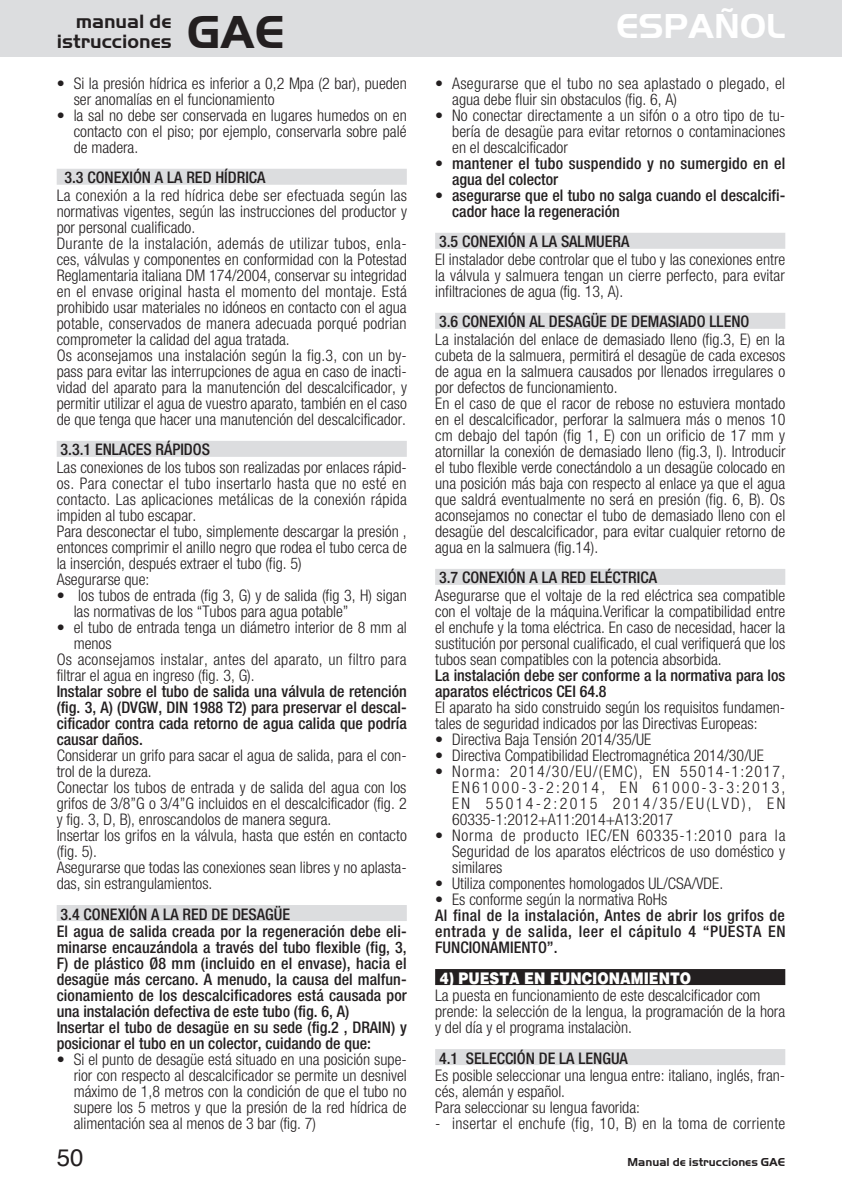
<style>
.page{position:relative;width:842px;height:1191px;background:#fff}
.page>*{position:absolute;margin:0;border:0;box-sizing:border-box;transform-origin:0 0}
.Normale{font:700 48px "Handel Got D";color:#231f20}
.Normale-2{font:700 36px "Handel Got D";color:#fff}
.Normale-3{font:24px "Helvetica";color:#231f20}
.Normale-4{font:700 20px/20px "Handel Got D";color:#231f20;text-align:right}
.text{font:300 condensed 16px/16px "Helvetica Neue LT Std";color:#231f20;text-align:justify}
.filetto15{font:500 condensed 16px/16px "Helvetica Neue LT Std";color:#231f20}
.text_rientri{font:300 condensed 16px/16px "Helvetica Neue LT Std";color:#231f20;text-align:justify}
.text-2{font:300 condensed 16px/16px "Helvetica Neue LT Std";letter-spacing:.02em;color:#231f20}
.text_rientri-2{font:300 condensed 16px "Helvetica Neue LT Std";letter-spacing:.02em;color:#231f20}
.filetto100{font:900 16px "Helvetica LT Std";color:#fff;scale:.85 1}
.Normale-5{font:700 12px "Handel Got D";color:#231f20}
.s1{font-weight:300}
</style>
<div class="page">
<div style="left:0;top:0;width:842px;height:57px;background:#dcdddf"></div>
<div style="left:57px;top:169px;width:350px;height:16px;background:#dcdddf"></div>
<div style="left:57px;top:441px;width:350px;height:16px;background:#dcdddf"></div>
<div style="left:57px;top:905px;width:350px;height:16px;background:#dcdddf"></div>
<div style="left:435px;top:233px;width:350px;height:16px;background:#dcdddf"></div>
<div style="left:435px;top:313px;width:350px;height:16px;background:#dcdddf"></div>
<div style="left:435px;top:569px;width:350px;height:16px;background:#dcdddf"></div>
<div style="left:435px;top:969px;width:350px;height:16px;background:#231f20"></div>
<div style="left:435px;top:1049px;width:350px;height:16px;background:#dcdddf"></div>
<p class="Normale-4" style="left:57px;top:11px;width:117px">manual de istrucciones</p>
<p class="Normale" style="left:187px;top:4px;width:99px">GAE</p>
<p class="text" style="left:74px;top:75px;width:335px;text-indent:-17px">• Si la presión hídrica es inferior a 0,2 Mpa (2 bar), pueden ser anomalías en el funcionamiento</p>
<p class="text" style="left:74px;top:107px;width:335px;text-indent:-17px">• la sal no debe ser conservada en lugares humedos on en contacto con el piso; por ejemplo, conservarla sobre palé de madera.</p>
<p class="filetto15" style="left:64px;top:169px;width:203px">3.3 CONEXIÓN A LA RED HÍDRICA</p>
<p class="text" style="left:57px;top:187px;width:352px">La conexión a la red hídrica debe ser efectuada según las normativas vigentes, según las instrucciones del productor y por personal cualificado.</p>
<p class="text" style="left:57px;top:235px;width:352px">Durante de la instalación, además de utilizar tubos, enla&shy;ces, válvulas y componentes en conformidad con la Potestad Reglamentaria italiana DM 174/2004, conservar su integridad en el envase original hasta el momento del montaje. Está prohibido usar materiales no idóneos en contacto con el agua potable, conservados de manera adecuada porqué podrian comprometer la calidad del agua tratada.</p>
<p class="text" style="left:57px;top:347px;width:352px">Os aconsejamos una instalación según la fig.3, con un by&shy;pass para evitar las interrupciones de agua en caso de inacti&shy;vidad del aparato para la manutención del descalcificador, y permitir utilizar el agua de vuestro aparato, también en el caso de que tenga que hacer una manutención del descalcificador.</p>
<p class="filetto15" style="left:61px;top:441px;width:151px">3.3.1 ENLACES RÁPIDOS</p>
<p class="text" style="left:57px;top:459px;width:352px">Las conexiones de los tubos son realizadas por enlaces rápid&shy;os. Para conectar el tubo insertarlo hasta que no esté en contacto. Las aplicaciones metálicas de la conexión rápida impiden al tubo escapar.</p>
<p class="text" style="left:57px;top:523px;width:352px">Para desconectar el tubo, simplemente descargar la presión , entonces comprimir el anillo negro que rodea el tubo cerca de la inserción, después extraer el tubo (fig. 5)</p>
<p class="text" style="left:57px;top:571px;width:94px">Asegurarse que:</p>
<p class="text" style="left:74px;top:587px;width:335px;text-indent:-17px">• los tubos de entrada (fig 3, G) y de salida (fig 3, H) sigan las normativas de los “Tubos para agua potable”</p>
<p class="text" style="left:74px;top:619px;width:335px;text-indent:-17px">• el tubo de entrada tenga un diámetro interior de 8 mm al menos</p>
<p class="text-2" style="left:57px;top:651px;width:351px">Os aconsejamos instalar, antes del aparato, un filtro para filtrar el agua en ingreso (fig. 3, G).</p>
<p class="filetto15" style="left:57px;top:683px;width:352px;text-align:justify">Instalar sobre el tubo de salida una válvula de retención (fig. 3, A) (DVGW, DIN 1988 T2) para preservar el descal&shy;cificador contra cada retorno de agua calida que podría causar daños.</p>
<p class="text" style="left:57px;top:747px;width:352px">Considerar un grifo para sacar el agua de salida, para el con&shy;trol de la dureza.</p>
<p class="text" style="left:57px;top:779px;width:352px">Conectar los tubos de entrada y de salida del agua con los grifos de 3/8”G o 3/4”G incluidos en el descalcificador (fig. 2 y fig. 3, D, B), enroscandolos de manera segura.</p>
<p class="text" style="left:57px;top:827px;width:352px">Insertar los grifos en la válvula, hasta que estén en contacto (fig. 5).</p>
<p class="text" style="left:57px;top:859px;width:352px">Asegurarse que todas las conexiones sean libres y no aplasta&shy;das, sin estrangulamientos.</p>
<p class="filetto15" style="left:61px;top:905px;width:231px">3.4 CONEXIÓN A LA RED DE DESAGÜE</p>
<p class="filetto15" style="left:57px;top:923px;width:352px;text-align:justify">El agua de salida creada por la regeneración debe eli&shy;minarse encauzándola a través del tubo flexible (fig, 3, F) de plástico Ø8 mm (incluido en el envase), hacia el desagüe más cercano. A menudo, la causa del malfun&shy;cionamiento de los descalcificadores está causada por una instalación defectiva de este tubo (fig. 6, A)</p>
<p class="filetto15" style="left:57px;top:1019px;width:352px">Insertar el tubo de desagüe en su sede (fig.2 , DRAIN) y posicionar el tubo en un colector, cuidando de que:</p>
<p class="text" style="left:74px;top:1051px;width:335px;text-indent:-17px">• Si el punto de desagüe está situado en una posición supe&shy;rior con respecto al descalcificador se permite un desnivel máximo de 1,8 metros con la condición de que el tubo no supere los 5 metros y que la presión de la red hídrica de alimentación sea al menos de 3 bar (fig. 7)</p>
<p class="Normale-2" style="left:616px;top:6px;width:170px">ESPAÑOL</p>
<p class="text-2" style="left:452px;top:75px;width:334px;text-indent:-17px">• Asegurarse que el tubo no sea aplastado o plegado, el agua debe fluir sin obstaculos (fig. 6, A)</p>
<p class="text" style="left:452px;top:107px;width:335px;text-indent:-17px">• No conectar directamente a un sifón o a otro tipo de tu&shy;bería de desagüe para evitar retornos o contaminaciones en el descalcificador</p>
<p class="filetto15" style="left:452px;top:155px;width:335px;text-indent:-17px"><span class="s1">•</span> mantener el tubo suspendido y no sumergido en el agua del colector</p>
<p class="filetto15" style="left:452px;top:187px;width:335px;text-indent:-17px">• asegurarse que el tubo no salga cuando el descalcifi&shy;cador hace la regeneración</p>
<p class="filetto15" style="left:439px;top:233px;width:192px">3.5 CONEXIÓN A LA SALMUERA</p>
<p class="text" style="left:435px;top:251px;width:352px">El instalador debe controlar que el tubo y las conexiones entre la válvula y salmuera tengan un cierre perfecto, para evitar infiltraciones de agua (fig. 13, A).</p>
<p class="filetto15" style="left:439px;top:313px;width:312px">3.6 CONEXIÓN AL DESAGÜE DE DEMASIADO LLENO</p>
<p class="text" style="left:435px;top:331px;width:352px">La instalación del enlace de demasiado lleno (fig.3, E) en la cubeta de la salmuera, permitirá el desagüe de cada excesos de agua en la salmuera causados por llenados irregulares o por defectos de funcionamiento.</p>
<p class="text" style="left:435px;top:395px;width:352px">En el caso de que el racor de rebose no estuviera montado en el descalcificador, perforar la salmuera más o menos 10 cm debajo del tapón (fig 1, E) con un orificio de 17 mm y atornillar la conexión de demasiado lleno (fig.3, I). Introducir el tubo flexible verde conectándolo a un desagüe colocado en una posición más baja con respecto al enlace ya que el agua que saldrá eventualmente no será en presión (fig. 6, B). Os aconsejamos no conectar el tubo de demasiado lleno con el desagüe del descalcificador, para evitar cualquier retorno de agua en la salmuera (fig.14).</p>
<p class="filetto15" style="left:439px;top:569px;width:219px">3.7 CONEXIÓN A LA RED ELÉCTRICA</p>
<p class="text" style="left:435px;top:587px;width:352px">Asegurarse que el voltaje de la red eléctrica sea compatible con el voltaje de la máquina.Verificar la compatibilidad entre el enchufe y la toma eléctrica. En caso de necesidad, hacer la sustitución por personal cualificado, el cual verifiquerá que los tubos sean compatibles con la potencia absorbida.</p>
<p class="filetto15" style="left:435px;top:667px;width:352px">La instalación debe ser conforme a la normativa para los aparatos eléctricos CEI 64.8</p>
<p class="text" style="left:435px;top:699px;width:352px">El aparato ha sido construido según los requisitos fundamen&shy;tales de seguridad indicados por las Directivas Europeas:</p>
<p class="text_rientri" style="left:435px;top:731px;width:218px">• Directiva Baja Tensión 2014/35/UE</p>
<p class="text_rientri" style="left:435px;top:747px;width:330px">• Directiva Compatibilidad Electromagnética 2014/30/UE</p>
<p class="text_rientri" style="left:452px;top:763px;width:335px;text-indent:-17px">• Norma: 2014/30/EU/(EMC), EN 55014-1:2017, EN61000-3-2:2014, EN 61000-3-3:2013, EN 55014-2:2015 2014/35/EU(LVD), EN 60335-1:2012+A11:2014+A13:2017</p>
<p class="text_rientri" style="left:452px;top:827px;width:335px;text-indent:-17px">• Norma de producto IEC/EN 60335-1:2010 para la Seguridad de los aparatos eléctricos de uso doméstico y similares</p>
<p class="text_rientri" style="left:435px;top:875px;width:289px">• Utiliza componentes homologados UL/CSA/VDE.</p>
<p class="text_rientri" style="left:435px;top:891px;width:234px">• Es conforme según la normativa RoHs</p>
<p class="filetto15" style="left:435px;top:907px;width:352px;text-align:justify">Al final de la instalación, Antes de abrir los grifos de entrada y de salida, leer el cápitulo 4 “PUESTA EN FUNCIONAMIENTO”.</p>
<p class="filetto100" style="left:440px;top:967px;width:297px">4) PUESTA EN FUNCIONAMIENTO</p>
<p class="text_rientri" style="left:435px;top:987px;width:327px">La puesta en funcionamiento de este descalcificador com</p>
<p class="text_rientri" style="left:435px;top:1003px;width:352px">prende: la selección de la lengua, la programación de la hora y del día y el programa instalaciòn.</p>
<p class="filetto15" style="left:439px;top:1049px;width:190px">4.1 SELECCIÓN DE LA LENGUA</p>
<p class="text_rientri" style="left:435px;top:1067px;width:352px">Es posible seleccionar una lengua entre: italiano, inglés, fran&shy;cés, alemán y español.</p>
<p class="text_rientri" style="left:435px;top:1099px;width:206px">Para seleccionar su lengua favorida:</p>
<p class="text_rientri-2" style="left:435px;top:1114px;width:352px">- insertar el enchufe (fig, 10, B) en la toma de corriente</p>
<p class="Normale-3" style="left:57px;top:1139px;width:28px">50</p>
<p class="Normale-5" style="left:628px;top:1155px;width:159px">Manual de istrucciones GAE</p>
</div>
